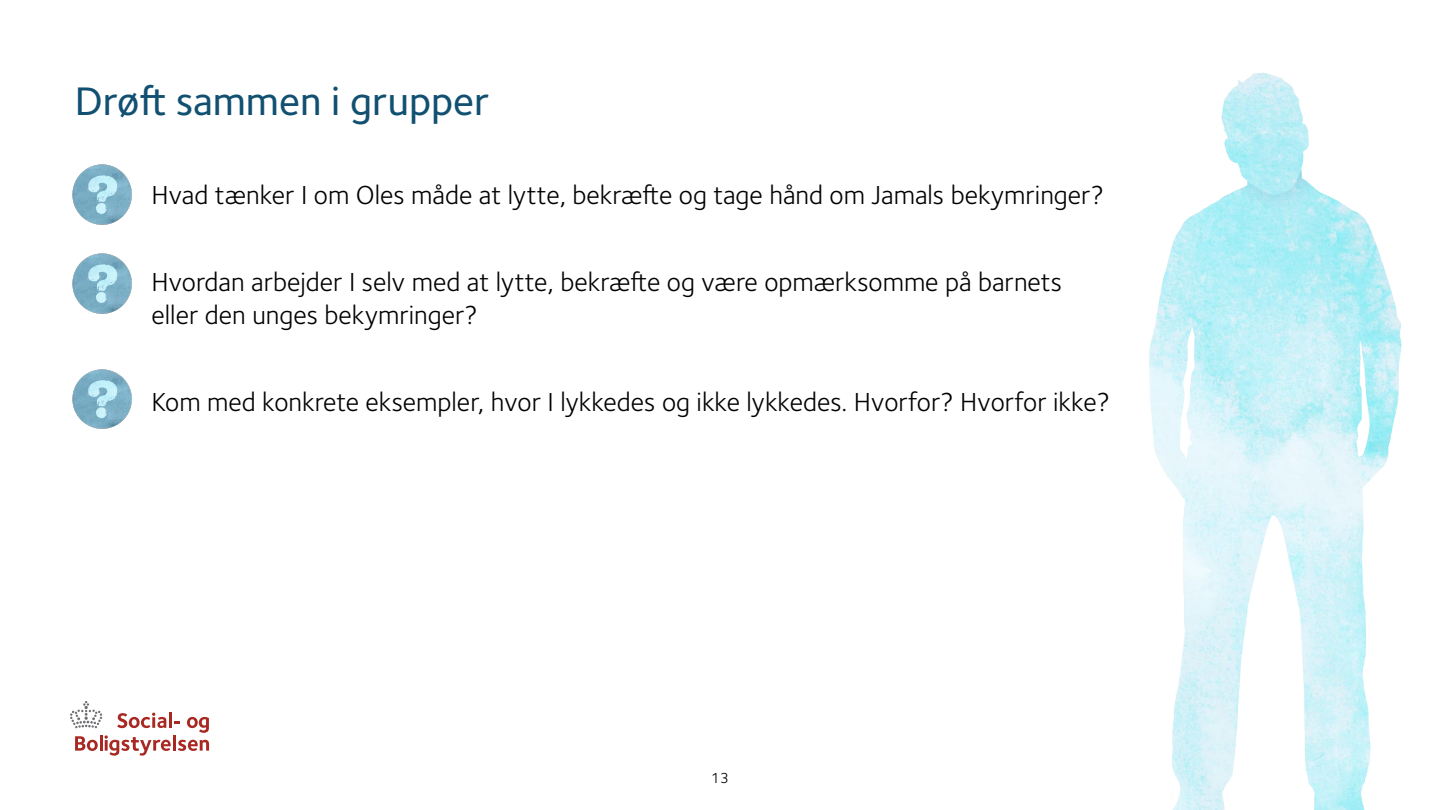
<style>
.page{position:relative;width:1440px;height:810px;background:#fff}
.page>*{position:absolute;margin:0;border:0;box-sizing:border-box;transform-origin:0 0}
.t1{font:500 41.25px "Foundry Sterling";color:#115071}
.t2{font:27px/32.4px "Foundry Sterling";color:#000}
.t3{font:15px "Foundry Sterling";color:#000}
</style>
<div class="page">
<svg style="left:70px;top:701px;width:32px;height:27px"></svg>
<svg style="left:117px;top:713px;width:49px;height:15px"></svg>
<hr style="left:169px;top:712px;width:3px;height:16px;background:#a82822">
<svg style="left:174px;top:721px;width:6px;height:2px"></svg>
<svg style="left:187px;top:717px;width:22px;height:16px"></svg>
<svg style="left:75px;top:735px;width:96px;height:21px"></svg>
<hr style="left:173px;top:735px;width:3px;height:16px;background:#a82822">
<svg style="left:178px;top:740px;width:31px;height:11px"></svg>
<img style="left:72px;top:165px;width:60px;height:59px">
<img style="left:72px;top:254px;width:60px;height:59px">
<img style="left:72px;top:369px;width:60px;height:60px">
<img style="left:1149px;top:73px;width:253px;height:737px">
<h2 class="t1" style="left:75px;top:77px;width:416px">Drøft sammen i grupper</h2>
<p class="t2" style="left:152px;top:179px;width:954px">Hvad tænker I om Oles måde at lytte, bekræfte og tage hånd om Jamals bekymringer?</p>
<p class="t2" style="left:152px;top:266px;width:912px">Hvordan arbejder I selv med at lytte, bekræfte og være opmærksomme på barnets eller den unges bekymringer?</p>
<p class="t2" style="left:152px;top:386px;width:960px">Kom med konkrete eksempler, hvor I lykkedes og ikke lykkedes. Hvorfor? Hvorfor ikke?</p>
<p class="t3" style="left:711px;top:769px;width:19px">13</p>
</div>
